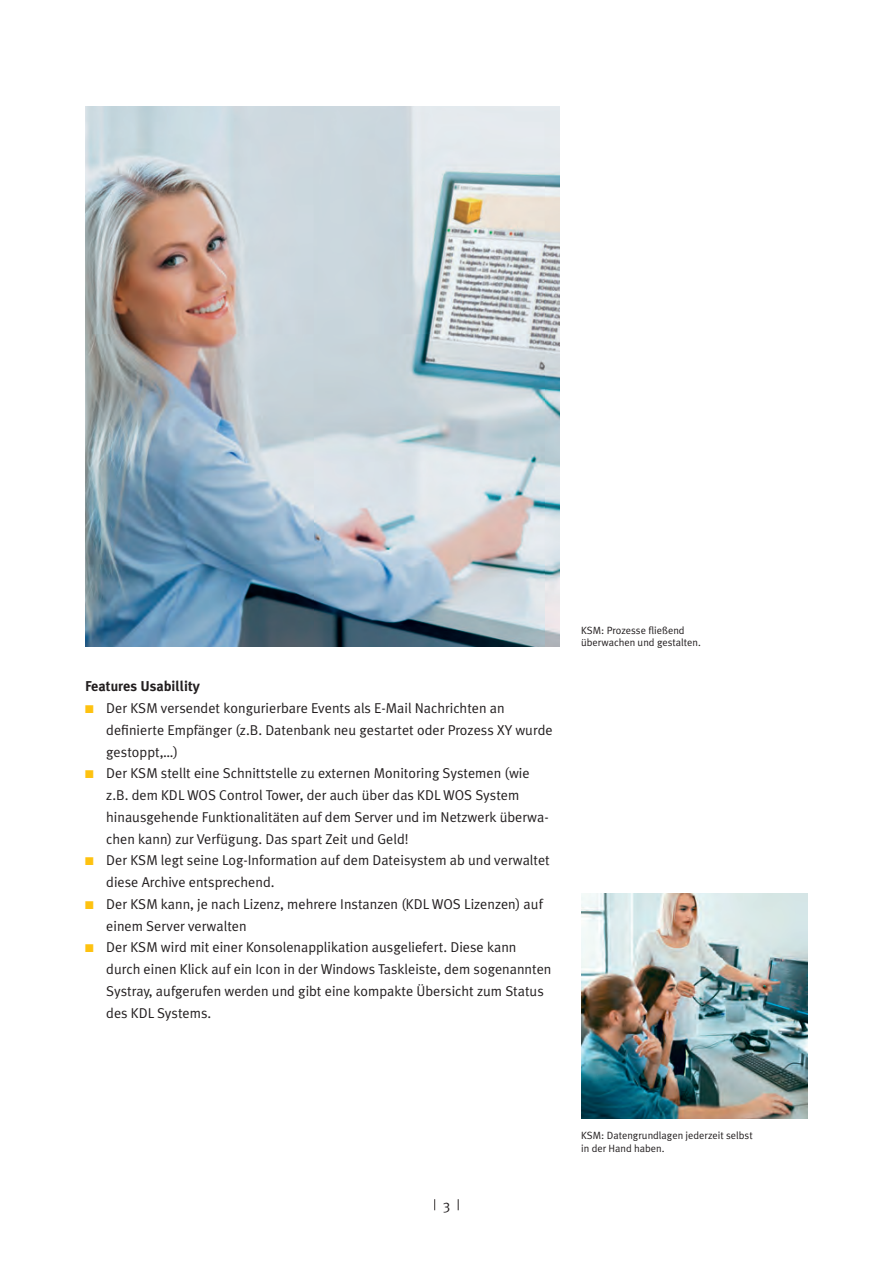
<style>
.page{position:relative;width:893px;height:1263px;background:#fff}
.page>*{position:absolute;margin:0;border:0;box-sizing:border-box;transform-origin:0 0}
.t1{font:14.25px/21.8px "Meta Plus Normal";color:#231f20}
.t2{font:700 14.25px "Meta Plus";color:#231f20}
.t3{font:10.5px/12.6px "Meta Plus Normal";color:#231f20}
.s1{color:#fec210}
</style>
<div class="page">
<img style="left:581px;top:893px;width:227px;height:226px">
<img style="left:85px;top:106px;width:475px;height:540px">
<p class="t2" style="left:85px;top:681px;width:116px">Features Usabillity</p>
<p class="t1" style="left:106px;top:698px;width:448px;text-indent:-21px"><span class="s1">■</span> Der KSM versendet kongurierbare Events als E-Mail Nachrichten an definierte Empfänger (z.B. Datenbank neu gestartet oder Prozess XY wurde gestoppt,…)</p>
<p class="t1" style="left:106px;top:764px;width:444px;text-indent:-21px"><span class="s1">■</span> Der KSM stellt eine Schnittstelle zu externen Monitoring Systemen (wie z.B. dem KDL WOS Control Tower, der auch über das KDL WOS System hinausgehende Funktionalitäten auf dem Server und im Netzwerk überwa&shy;chen kann) zur Verfügung. Das spart Zeit und Geld!</p>
<p class="t1" style="left:106px;top:851px;width:445px;text-indent:-21px"><span class="s1">■</span> Der KSM legt seine Log-Information auf dem Dateisystem ab und verwaltet diese Archive entsprechend.</p>
<p class="t1" style="left:106px;top:894px;width:438px;text-indent:-21px"><span class="s1">■</span> Der KSM kann, je nach Lizenz, mehrere Instanzen (KDL WOS Lizenzen) auf einem Server verwalten</p>
<p class="t1" style="left:106px;top:938px;width:447px;text-indent:-21px"><span class="s1">■</span> Der KSM wird mit einer Konsolenapplikation ausgeliefert. Diese kann durch einen Klick auf ein Icon in der Windows Taskleiste, dem sogenannten Systray, aufgerufen werden und gibt eine kompakte Übersicht zum Status des KDL Systems.</p>
<p class="t3" style="left:581px;top:625px;width:121px">KSM: Prozesse fließend überwachen und gestalten.</p>
<p class="t1" style="left:433px;top:1196px;width:28px">| 3 |</p>
<p class="t3" style="left:581px;top:1130px;width:173px">KSM: Datengrundlagen jederzeit selbst in der Hand haben.</p>
</div>
